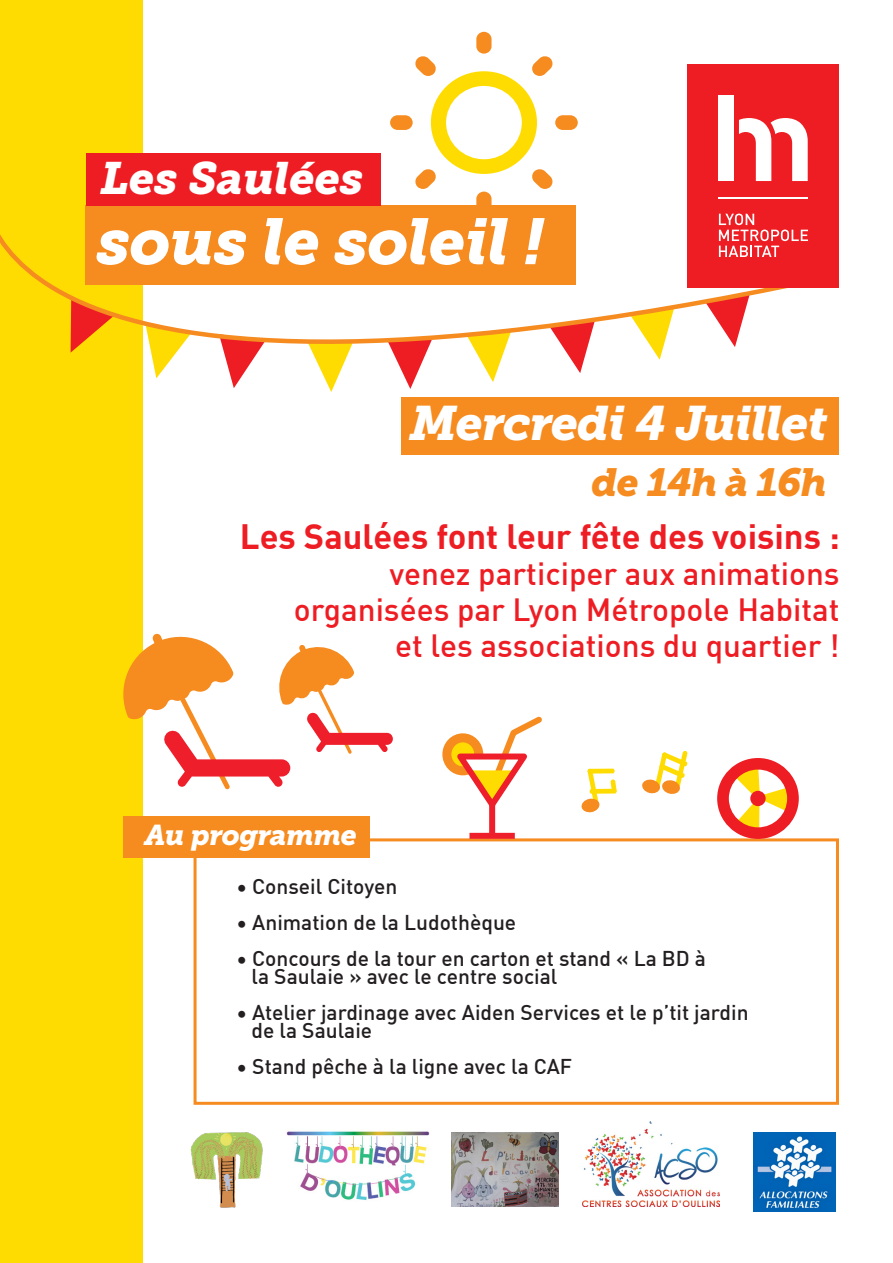
<style>
.page{position:relative;width:893px;height:1263px;background:#fff}
.page>*{position:absolute;margin:0;border:0;box-sizing:border-box;transform-origin:0 0}
.t1{font:italic 64.5px "Museo Slab 900";letter-spacing:-.01em;color:#fff}
.t2{font:italic 48px "Museo Slab 900";letter-spacing:-.02em;color:#fff}
.t3{font:italic 45px "Museo Slab 900";color:#fff}
.t4{font:italic 39px "Museo Slab 900";letter-spacing:-.02em;color:#f68b1f}
.t5{font:700 34.5px "DIN Offc";color:#ee1d23}
.t6{font:500 31.5px "DIN Offc";color:#ee1d23}
.t7{font:italic 28.5px "Museo Slab 900";letter-spacing:-.02em;color:#fff}
.t8{font:500 21px "DIN Offc";color:#231f20}
</style>
<div class="page">
<div style="left:476px;top:32px;width:15px;height:22px;background:#f68b1f;border-radius:7px"></div>
<div style="left:555px;top:115px;width:23px;height:15px;background:#f68b1f;border-radius:7px"></div>
<div style="left:390px;top:115px;width:23px;height:15px;background:#f68b1f;border-radius:7px"></div>
<svg style="left:415px;top:56px;width:138px;height:118px"></svg>
<div style="left:194px;top:838px;width:645px;height:267px;border:3px solid #f68b1f"></div>
<div style="left:0;top:0;width:142px;height:1263px;background:#ffdc01"></div>
<div style="left:123px;top:816px;width:247px;height:41px;background:#f68b1f"></div>
<svg style="left:123px;top:630px;width:270px;height:159px"></svg>
<div style="left:86px;top:153px;width:294px;height:53px;background:#ee1d23"></div>
<div style="left:442px;top:733px;width:41px;height:42px;border:9px solid #f68b1f;border-radius:50%"></div>
<svg style="left:452px;top:716px;width:90px;height:99px"></svg>
<div style="left:489px;top:805px;width:6px;height:29px;background:#ee1f2a"></div>
<div style="left:469px;top:833px;width:46px;height:6px;background:#ee1f2a"></div>
<svg style="left:0;top:174px;width:787px;height:291px"></svg>
<div style="left:687px;top:65px;width:152px;height:223px;background:#ee1d23"></div>
<div style="left:719px;top:96px;width:15px;height:85px;background:#fff"></div>
<svg style="left:739px;top:118px;width:69px;height:63px"></svg>
<hr style="left:718px;top:197px;width:90px;height:2px;background:#fff">
<svg style="left:719px;top:214px;width:89px;height:43px"></svg>
<div style="left:402px;top:397px;width:437px;height:58px;background:#f68b1f"></div>
<svg style="left:717px;top:758px;width:82px;height:81px"></svg>
<div style="left:750px;top:791px;width:16px;height:15px;background:#ee1d23;border-radius:50%"></div>
<svg style="left:642px;top:751px;width:46px;height:43px"></svg>
<svg style="left:581px;top:769px;width:36px;height:44px"></svg>
<img style="left:190px;top:1132px;width:73px;height:76px">
<img style="left:286px;top:1131px;width:144px;height:69px">
<img style="left:451px;top:1132px;width:107px;height:75px">
<img style="left:583px;top:1121px;width:136px;height:86px">
<img style="left:754px;top:1132px;width:82px;height:79px">
<p class="t3" style="left:100px;top:152px;width:264px">Les Saulées</p>
<p class="t1" style="left:97px;top:205px;width:448px">sous le soleil !</p>
<p class="t2" style="left:410px;top:396px;width:419px">Mercredi 4 Juillet</p>
<p class="t4" style="left:592px;top:460px;width:237px">de 14h à 16h</p>
<p class="t5" style="left:240px;top:513px;width:601px">Les Saulées font leur fête des voisins :</p>
<p class="t6" style="left:390px;top:553px;width:452px">venez participer aux animations</p>
<p class="t6" style="left:294px;top:589px;width:547px">organisées par Lyon Métropole Habitat</p>
<p class="t6" style="left:395px;top:625px;width:446px">et les associations du quartier !</p>
<p class="t7" style="left:145px;top:819px;width:213px">Au programme</p>
<p class="t8" style="left:236px;top:873px;width:162px">• Conseil Citoyen</p>
<p class="t8" style="left:236px;top:909px;width:281px">• Animation de la Ludothèque</p>
<p class="t8" style="left:236px;top:945px;width:471px">• Concours de la tour en carton et stand « La BD à</p>
<p class="t8" style="left:252px;top:963px;width:307px">la Saulaie » avec le centre social</p>
<p class="t8" style="left:236px;top:999px;width:514px">• Atelier jardinage avec Aiden Services et le p’tit jardin</p>
<p class="t8" style="left:252px;top:1017px;width:122px">de la Saulaie</p>
<p class="t8" style="left:236px;top:1053px;width:337px">• Stand pêche à la ligne avec la CAF</p>
</div>
